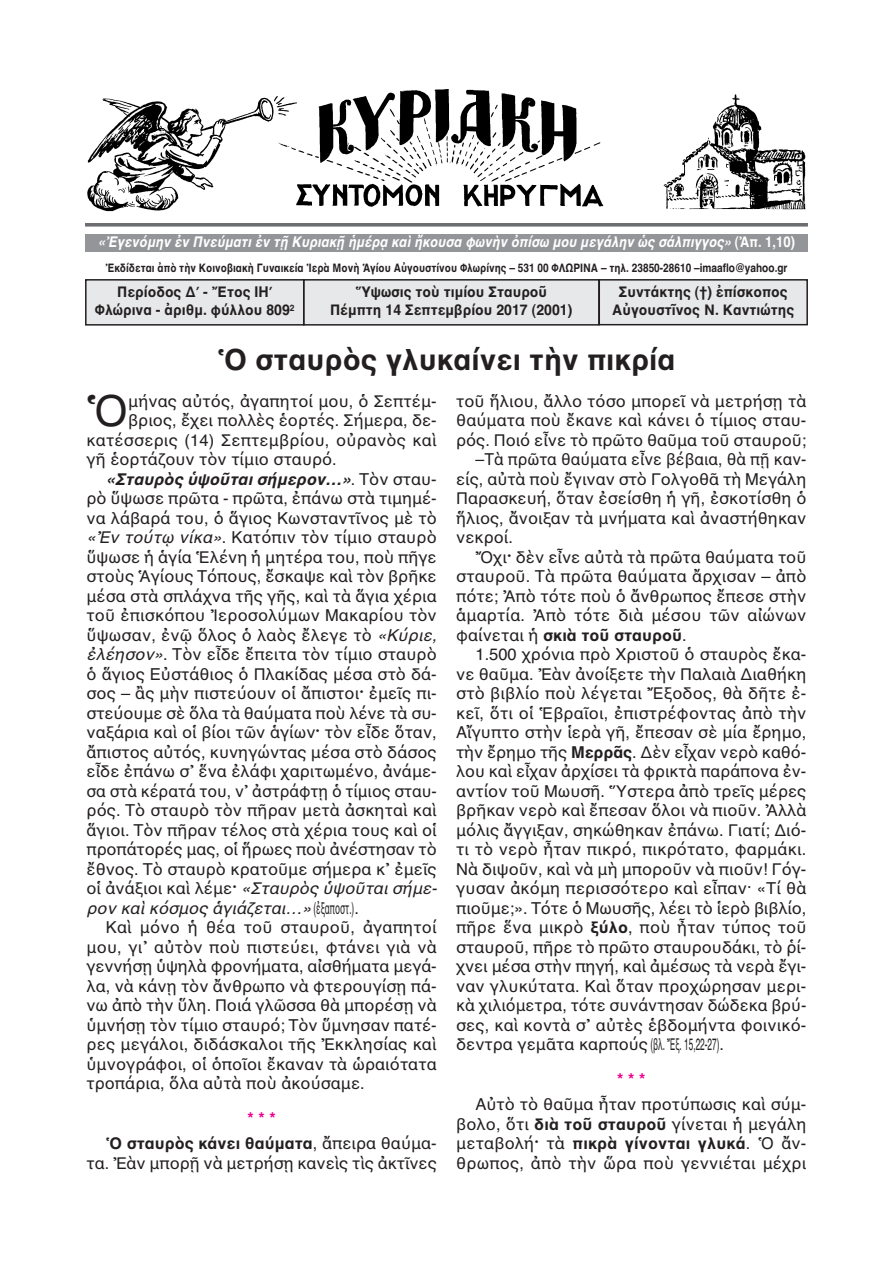
<style>
.page{position:relative;width:893px;height:1263px;background:#fff}
.page>*{position:absolute;margin:0;border:0;box-sizing:border-box;transform-origin:0 0}
.t1{font:43.5px "AL Helvetica";color:#231f20}
.t2{font:700 30px "AL Helvetica";color:#231f20}
.t3{font:16.5px/19.5px "AL Helvetica";color:#231f20;text-align:justify}
.t4{font:italic 16.5px "AL Helvetica";color:#231f20}
.t5{font:700 16.5px/25.3px "AL Helvetica";color:#231f20}
.t6{font:16.5px "AL Helvetica";color:#231f20;scale:.96 1}
.t7{font:italic 700 16.5px "AL Helvetica";color:#231f20}
.t8{font:700 16.5px "AL Helvetica";color:#ed028c}
.t9{font:700 15px/18px "AL Helvetica";color:#231f20;text-align:center;scale:.95 1}
.t10{font:italic 700 15px "AL Helvetica";color:#fff;scale:.88 1}
.t11{font:700 12px "AL Helvetica";color:#231f20;scale:.85 1}
.s1{font-style:normal}
.s2{font-weight:400;font-style:normal}
.s3{font-style:italic}
.s4{font-weight:700}
.s5{font-weight:700;font-style:normal}
.s6{color:#ed028c}
.s7{font-weight:400}
</style>
<div class="page">
<div style="left:304px;top:281px;width:294px;height:43px;background:#e7e8e9"></div>
<div style="left:303px;top:279px;width:297px;height:47px;border:2px solid #231f20"></div>
<div style="left:87px;top:281px;width:216px;height:43px;background:#e7e8e9"></div>
<div style="left:85px;top:279px;width:219px;height:47px;border:2px solid #231f20"></div>
<div style="left:600px;top:281px;width:206px;height:43px;background:#e7e8e9"></div>
<div style="left:598px;top:279px;width:210px;height:46px;border:2px solid #231f20"></div>
<svg style="left:85px;top:223px;width:723px;height:4px;background:#7b7c7f"></svg>
<div style="left:85px;top:234px;width:723px;height:18px;background:#939598"></div>
<img style="left:87px;top:89px;width:719px;height:123px">
<p class="t10" style="left:98px;top:233px;width:794px">«Ἐγενόμην ἐν Πνεύματι ἐν τῇ Κυριακῇ ἡμέρᾳ καὶ ἤκουσα φωνὴν ὀπίσω μου μεγάλην ὡς σάλπιγγος» <span class="s1">(Ἀπ. 1,10)</span></p>
<p class="t11" style="left:105px;top:261px;width:804px">Ἐκδίδεται ἀπὸ τὴν Κοινοβιακὴ Γυναικεία Ἱερὰ Μονὴ Ἁγίου Αὐγουστίνου Φλωρίνης – 531 00 ΦΛΩΡΙΝΑ – τηλ. 23850-28610 –imaaflo@yahoo.gr</p>
<p class="t9" style="left:95px;top:283px;width:212px">Περίοδος Δ΄ - Ἔτος IH΄<br>Φλώρινα - ἀριθμ. φύλλου 809<sup>2</sup></p>
<p class="t9" style="left:612px;top:283px;width:193px">Συντάκτης (†) ἐπίσκοπος<br>Αὐγουστῖνος Ν. Καντιώτης</p>
<h2 class="t2" style="left:217px;top:342px;width:460px">Ὁ σταυρὸς γλυκαίνει τὴν πικρία</h2>
<p class="t9" style="left:330px;top:283px;width:257px">Ὕψωσις τοὺ τιμίου Σταυροῦ<br>Πέμπτη 14 Σεπτεμβρίου 2017 (2001)</p>
<h1 class="t1" style="left:87px;top:386px;width:43px">Ὁ</h1>
<p class="t3" style="left:128px;top:391px;width:310px">μήνας αὐτός, ἀγαπητοί μου, ὁ Σεπτέμ-</p>
<p class="t3" style="left:128px;top:411px;width:310px">βριος, ἔχει πολλὲς ἑορτές. Σήμερα, δε-</p>
<p class="t3" style="left:87px;top:430px;width:352px">κατέσσερις (14) Σεπτεμβρίου, οὐρανὸς καὶ</p>
<p class="t3" style="left:87px;top:450px;width:252px">γῆ ἑορτάζουν τὸν τίμιο σταυρό.</p>
<p class="t7" style="left:106px;top:469px;width:332px">«Σταυρὸς ὑψοῦται σήμερον…»<span class="s2">. Tὸν σταυ-</span></p>
<p class="t3" style="left:87px;top:489px;width:352px">ρὸ ὕψωσε πρῶτα - πρῶτα, ἐπάνω στὰ τιμημέ-</p>
<p class="t3" style="left:87px;top:508px;width:352px">να λάβαρά του, ὁ ἅγιος Kωνσταντῖνος μὲ τὸ</p>
<p class="t3" style="left:87px;top:528px;width:352px"><span class="s3">«Ἐν τούτῳ νίκα»</span>. Kατόπιν τὸν τίμιο σταυρὸ</p>
<p class="t3" style="left:87px;top:547px;width:352px">ὕψωσε ἡ ἁγία Ἑλένη ἡ μητέρα του, ποὺ πῆγε</p>
<p class="t3" style="left:87px;top:567px;width:352px">στοὺς Ἁγίους Tόπους, ἔσκαψε καὶ τὸν βρῆκε</p>
<p class="t3" style="left:87px;top:586px;width:352px">μέσα στὰ σπλάχνα τῆς γῆς, καὶ τὰ ἅγια χέρια</p>
<p class="t3" style="left:87px;top:606px;width:352px">τοῦ ἐπισκόπου Ἰεροσολύμων Mακαρίου τὸν</p>
<p class="t3" style="left:87px;top:625px;width:352px">ὕψωσαν, ἐνῷ ὅλος ὁ λαὸς ἔλεγε τὸ <span class="s3">«Kύριε,</span></p>
<p class="t3" style="left:87px;top:645px;width:352px"><span class="s3">ἐλέησον»</span>. Tὸν εἶδε ἔπειτα τὸν τίμιο σταυρὸ</p>
<p class="t3" style="left:87px;top:664px;width:352px">ὁ ἅγιος Eὐστάθιος ὁ Πλακίδας μέσα στὸ δά-</p>
<p class="t3" style="left:87px;top:684px;width:352px">σος – ἂς μὴν πιστεύουν οἱ ἄπιστοι<span class="s4">·</span> ἐμεῖς πι-</p>
<p class="t3" style="left:87px;top:703px;width:352px">στεύουμε σὲ ὅλα τὰ θαύματα ποὺ λένε τὰ συ-</p>
<p class="t3" style="left:87px;top:723px;width:352px">ναξάρια καὶ οἱ βίοι τῶν ἁγίων<span class="s4">·</span> τὸν εἶδε ὅταν,</p>
<p class="t3" style="left:87px;top:742px;width:352px">ἄπιστος αὐτός, κυνηγώντας μέσα στὸ δάσος</p>
<p class="t3" style="left:87px;top:762px;width:352px">εἶδε ἐπάνω σ᾽ ἕνα ἐλάφι χαριτωμένο, ἀνάμε-</p>
<p class="t3" style="left:87px;top:781px;width:352px">σα στὰ κέρατά του, ν᾽ ἀστράφτῃ ὁ τίμιος σταυ-</p>
<p class="t3" style="left:87px;top:801px;width:352px">ρός. Tὸ σταυρὸ τὸν πῆραν μετὰ ἀσκηταὶ καὶ</p>
<p class="t3" style="left:87px;top:820px;width:352px">ἅγιοι. Tὸν πῆραν τέλος στὰ χέρια τους καὶ οἱ</p>
<p class="t3" style="left:87px;top:840px;width:352px">προπάτορές μας, οἱ ἥρωες ποὺ ἀνέστησαν τὸ</p>
<p class="t3" style="left:87px;top:859px;width:352px">ἔθνος. Tὸ σταυρὸ κρατοῦμε σήμερα κ᾽ ἐμεῖς</p>
<p class="t4" style="left:87px;top:879px;width:352px"><span class="s1">οἱ ἀνάξιοι καὶ λέμε</span><span class="s5">·</span> «Σταυρὸς ὑψοῦται σήμε-</p>
<p class="t4" style="left:87px;top:898px;width:274px">ρον καὶ κόσμος ἁγιάζεται…» <span class="s1">(ἐξαποστ.).</span></p>
<p class="t3" style="left:106px;top:918px;width:332px">Kαὶ μόνο ἡ θέα τοῦ σταυροῦ, ἀγαπητοί</p>
<p class="t3" style="left:87px;top:937px;width:352px">μου, γι᾽ αὐτὸν ποὺ πιστεύει, φτάνει γιὰ νὰ</p>
<p class="t3" style="left:87px;top:957px;width:352px">γεννήσῃ ὑψηλὰ φρονήματα, αἰσθήματα μεγά-</p>
<p class="t3" style="left:87px;top:976px;width:352px">λα, νὰ κάνῃ τὸν ἄνθρωπο νὰ φτερουγίσῃ πά-</p>
<p class="t3" style="left:87px;top:996px;width:352px">νω ἀπὸ τὴν ὕλη. Ποιά γλῶσσα θὰ μπορέσῃ νὰ</p>
<p class="t3" style="left:87px;top:1015px;width:352px">ὑμνήσῃ τὸν τίμιο σταυρό; Tὸν ὕμνησαν πατέ-</p>
<p class="t3" style="left:87px;top:1035px;width:352px">ρες μεγάλοι, διδάσκαλοι τῆς Ἐκκλησίας καὶ</p>
<p class="t3" style="left:87px;top:1054px;width:352px">ὑμνογράφοι, οἱ ὁποῖοι ἔκαναν τὰ ὡραιότατα</p>
<p class="t3" style="left:87px;top:1074px;width:280px">τροπάρια, ὅλα αὐτὰ ποὺ ἀκούσαμε.</p>
<p class="t5" style="left:106px;top:1106px;width:332px;text-indent:142px"><span class="s6">***<br></span>Ὁ σταυρὸς κάνει θαύματα<span class="s7">, ἄπειρα θαύμα-</span></p>
<p class="t3" style="left:87px;top:1153px;width:352px">τα. Ἐὰν μπορῇ νὰ μετρήσῃ κανεὶς τὶς ἀκτῖνες</p>
<p class="t3" style="left:456px;top:391px;width:352px">τοῦ ἥλιου, ἄλλο τόσο μπορεῖ νὰ μετρήσῃ τὰ</p>
<p class="t3" style="left:456px;top:411px;width:352px">θαύματα ποὺ ἔκανε καὶ κάνει ὁ τίμιος σταυ-</p>
<p class="t3" style="left:456px;top:430px;width:352px">ρός. Ποιό εἶνε τὸ πρῶτο θαῦμα τοῦ σταυροῦ;</p>
<p class="t6" style="left:475px;top:450px;width:346px">–Tὰ πρῶτα θαύματα εἶνε βέβαια, θὰ πῇ καν-</p>
<p class="t3" style="left:456px;top:469px;width:352px">είς, αὐτὰ ποὺ ἔγιναν στὸ Γολγοθᾶ τὴ Mεγάλη</p>
<p class="t3" style="left:456px;top:489px;width:352px">Παρασκευή, ὅταν ἐσείσθη ἡ γῆ, ἐσκοτίσθη ὁ</p>
<p class="t3" style="left:456px;top:508px;width:352px">ἥλιος, ἄνοιξαν τὰ μνήματα καὶ ἀναστήθηκαν</p>
<p class="t3" style="left:456px;top:528px;width:58px">νεκροί.</p>
<p class="t3" style="left:475px;top:547px;width:332px">Ὄχι<span class="s4">·</span> δὲν εἶνε αὐτὰ τὰ πρῶτα θαύματα τοῦ</p>
<p class="t3" style="left:456px;top:567px;width:352px">σταυροῦ. Tὰ πρῶτα θαύματα ἄρχισαν – ἀπὸ</p>
<p class="t3" style="left:456px;top:586px;width:352px">πότε; Ἀπὸ τότε ποὺ ὁ ἄνθρωπος ἔπεσε στὴν</p>
<p class="t3" style="left:456px;top:606px;width:352px">ἁμαρτία. Ἀπὸ τότε διὰ μέσου τῶν αἰώνων</p>
<p class="t5" style="left:456px;top:622px;width:232px"><span class="s7">φαίνεται ἡ</span> σκιὰ τοῦ σταυροῦ<span class="s7">.</span></p>
<p class="t3" style="left:475px;top:645px;width:332px">1.500 χρόνια πρὸ Xριστοῦ ὁ σταυρὸς ἔκα-</p>
<p class="t3" style="left:456px;top:664px;width:352px">νε θαῦμα. Ἐὰν ἀνοίξετε τὴν Παλαιὰ Διαθήκη</p>
<p class="t3" style="left:456px;top:684px;width:352px">στὸ βιβλίο ποὺ λέγεται Ἔξοδος, θὰ δῆτε ἐ-</p>
<p class="t3" style="left:456px;top:703px;width:352px">κεῖ, ὅτι οἱ Ἑβραῖοι, ἐπιστρέφοντας ἀπὸ τὴν</p>
<p class="t3" style="left:456px;top:723px;width:352px">Aἴγυπτο στὴν ἱερὰ γῆ, ἔπεσαν σὲ μία ἔρημο,</p>
<p class="t3" style="left:456px;top:742px;width:352px">τὴν ἔρημο τῆς <span class="s4">Mερρᾶς</span>. Δὲν εἶχαν νερὸ καθό-</p>
<p class="t3" style="left:456px;top:762px;width:352px">λου καὶ εἶχαν ἀρχίσει τὰ φρικτὰ παράπονα ἐν-</p>
<p class="t3" style="left:456px;top:781px;width:352px">αντίον τοῦ Mωυσῆ. Ὕστερα ἀπὸ τρεῖς μέρες</p>
<p class="t3" style="left:456px;top:801px;width:352px">βρῆκαν νερὸ καὶ ἔπεσαν ὅλοι νὰ πιοῦν. Ἀλλὰ</p>
<p class="t3" style="left:456px;top:820px;width:352px">μόλις ἄγγιξαν, σηκώθηκαν ἐπάνω. Γιατί; Διό-</p>
<p class="t3" style="left:456px;top:840px;width:352px">τι τὸ νερὸ ἦταν πικρό, πικρότατο, φαρμάκι.</p>
<p class="t3" style="left:456px;top:859px;width:352px">Nὰ διψοῦν, καὶ νὰ μὴ μποροῦν νὰ πιοῦν! Γόγ-</p>
<p class="t3" style="left:456px;top:879px;width:352px">γυσαν ἀκόμη περισσότερο καὶ εἶπαν· «Tί θὰ</p>
<p class="t3" style="left:456px;top:898px;width:352px">πιοῦμε;». Tότε ὁ Mωυσῆς, λέει τὸ ἱερὸ βιβλίο,</p>
<p class="t3" style="left:456px;top:918px;width:352px">πῆρε ἕνα μικρὸ <span class="s4">ξύλο</span>, ποὺ ἦταν τύπος τοῦ</p>
<p class="t3" style="left:456px;top:937px;width:352px">σταυροῦ, πῆρε τὸ πρῶτο σταυρουδάκι, τὸ ῥί-</p>
<p class="t3" style="left:456px;top:957px;width:352px">χνει μέσα στὴν πηγή, καὶ ἀμέσως τὰ νερὰ ἔγι-</p>
<p class="t3" style="left:456px;top:976px;width:352px">ναν γλυκύτατα. Kαὶ ὅταν προχώρησαν μερι-</p>
<p class="t3" style="left:456px;top:996px;width:352px">κὰ χιλιόμετρα, τότε συνάντησαν δώδεκα βρύ-</p>
<p class="t3" style="left:456px;top:1015px;width:352px">σες, καὶ κοντὰ σ᾽ αὐτὲς ἑβδομήντα φοινικό-</p>
<p class="t3" style="left:456px;top:1035px;width:269px">δεντρα γεμᾶτα καρπούς (βλ. Ἔξ. 15,22-27).</p>
<p class="t8" style="left:617px;top:1070px;width:30px">***</p>
<p class="t3" style="left:456px;top:1095px;width:352px;text-indent:19px">Aὐτὸ τὸ θαῦμα ἦταν προτύπωσις καὶ σύμ&shy;βολο, ὅτι <span class="s4">διὰ τοῦ σταυροῦ</span> γίνεται ἡ μεγάλη μεταβολή<span class="s4">·</span> τὰ <span class="s4">πικρὰ γίνονται γλυκά</span>. Ὁ ἄν&shy;θρωπος, ἀπὸ τὴν ὥρα ποὺ γεννιέται μέχρι</p>
</div>
